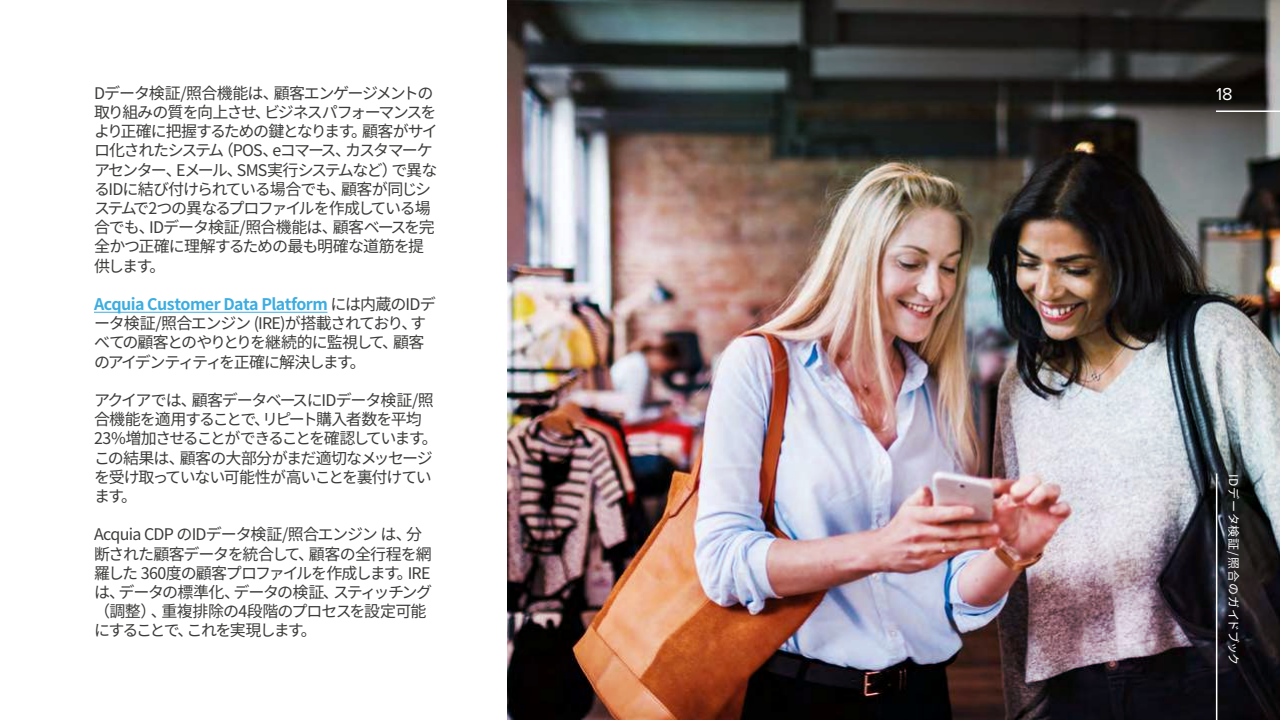
<style>
.page{position:relative;width:1280px;height:720px;background:#fff}
.page>*{position:absolute;margin:0;border:0;box-sizing:border-box;transform-origin:0 0}
.t1{font:18px "Proxima Nova";color:#fff}
.t2{font:16px/19.2px "Noto Sans CJ Kjp";letter-spacing:-.07em;color:#3c3c3b}
.t3{font:12px "Noto Sans CJ Kjp";letter-spacing:.055em;color:#fff}
.s1{font-weight:700;color:#3cade0}
</style>
<div class="page">
<hr style="left:94px;top:312px;width:233px;height:1px;background:#3cade0">
<img style="left:507px;top:0;width:773px;height:720px">
<hr style="left:1216px;top:110px;width:64px;height:2px;background:#fff">
<hr style="left:1216px;top:474px;width:1px;height:246px;background:#fff">
<p class="t2" style="left:94px;top:84px;width:345px">Dデータ検証/照合機能は、顧客エンゲージメントの取り組みの質を向上させ、ビジネスパフォーマンスをより正確に把握するための鍵となります。顧客がサイロ化されたシステム（POS、eコマース、カスタマーケアセンター、Eメール、SMS実行システムなど）で異なるIDに結び付けられている場合でも、顧客が同じシステムで2つの異なるプロファイルを作成している場合でも、IDデータ検証/照合機能は、顧客ベースを完全かつ正確に理解するための最も明確な道筋を提供します。</p>
<p class="t2" style="left:94px;top:295px;width:343px"><span class="s1">Acquia Customer Data Platform</span> には内蔵のIDデータ検証/照合エンジン (IRE)が搭載されており、すべての顧客とのやりとりを継続的に監視して、顧客のアイデンティティを正確に解決します。</p>
<p class="t2" style="left:94px;top:391px;width:345px">アクイアでは、顧客データベースにIDデータ検証/照合機能を適用することで、リピート購入者数を平均<br>23%増加させることができることを確認しています。この結果は、顧客の大部分がまだ適切なメッセージを受け取っていない可能性が高いことを裏付けています。</p>
<p class="t2" style="left:94px;top:525px;width:340px">Acquia CDP のIDデータ検証/照合エンジン は、分断された顧客データを統合して、顧客の全行程を網羅した 360度の顧客プロファイルを作成します。IREは、データの標準化、データの検証、スティッチング（調整）、重複排除の4段階のプロセスを設定可能にすることで、これを実現します。</p>
<p class="t1" style="left:1216px;top:83px;width:18px">18</p>
<p class="t3" style="left:1240px;top:474px;width:193px;rotate:90deg">IDデータ検証/照合のガイドブック</p>
</div>
